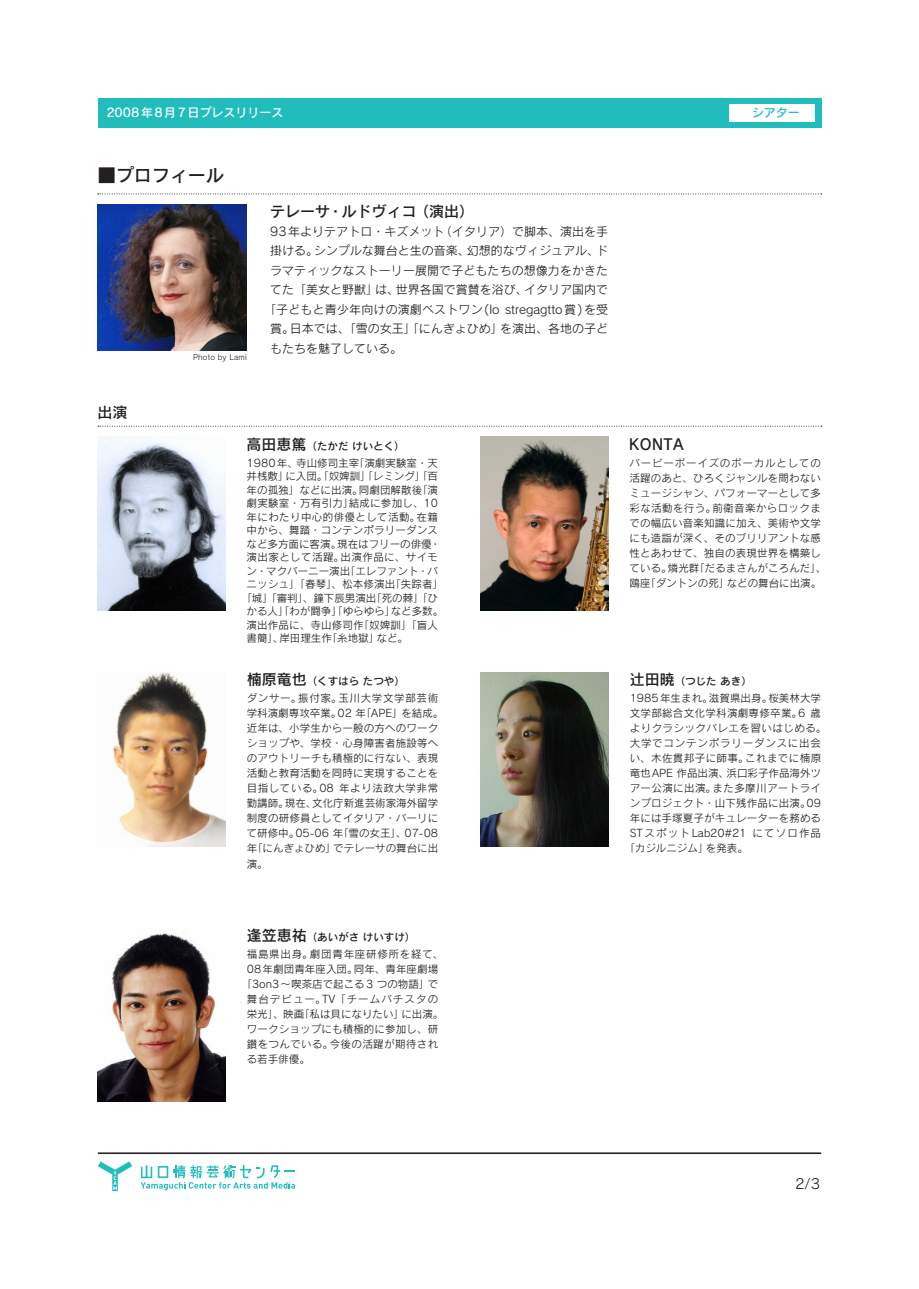
<style>
.page{position:relative;width:919px;height:1289px;background:#fff}
.page>*{position:absolute;margin:0;border:0;box-sizing:border-box;transform-origin:0 0}
.t1{font:18px "Rodin Pro DB";color:#231f20}
.t2{font:15px "Rodin Pro DB";color:#231f20}
.t3{font:13.8px "Rodin Pro M";color:#231f20}
.t4{font:12px "Rodin Pro M";color:#231f20}
.t5{font:12px "Rodin Pro DB";color:#fff}
.t6{font:12px "Rodin Pro DB";color:#21bdbd}
.t7{font:10.5px/15px "Rodin Pro M";letter-spacing:.015em;color:#231f20}
.t8{font:10.5px "Rodin Pro M";letter-spacing:.035em;color:#231f20}
.t9{font:10.5px "Rodin Pro DB";color:#231f20}
.t10{font:10.5px "Rodin Pro M";letter-spacing:.04em;color:#231f20}
.t11{font:10.5px "Rodin Pro M";letter-spacing:.105em;color:#231f20}
.t12{font:10.5px "Rodin Pro M";letter-spacing:.07em;color:#231f20}
.t13{font:10.5px "Rodin Pro M";letter-spacing:.1em;color:#231f20}
.t14{font:10.5px "Rodin Pro M";letter-spacing:.045em;color:#231f20}
.t15{font:10.5px "Rodin Pro M";letter-spacing:.075em;color:#231f20}
.t16{font:7.5px "Rodin Pro M";letter-spacing:.025em;color:#231f20}
.s1{font-size:15px}
</style>
<div class="page">
<svg style="left:98px;top:1161px;width:34px;height:30px"></svg>
<svg style="left:141px;top:1164px;width:154px;height:26px"></svg>
<div style="left:98px;top:98px;width:723px;height:30px;background:#21bdbd"></div>
<div style="left:729px;top:104px;width:85px;height:17px;background:#fff"></div>
<hr style="left:98px;top:1152px;width:723px;height:1px;background:#231f20">
<hr style="left:98px;top:1153px;width:723px;height:1px;background:#231f20">
<svg style="left:98px;top:193px;width:723px;height:1px"></svg>
<img style="left:97px;top:204px;width:150px;height:146px">
<img style="left:98px;top:436px;width:127px;height:175px">
<img style="left:113px;top:672px;width:112px;height:174px">
<img style="left:98px;top:932px;width:127px;height:169px">
<img style="left:480px;top:436px;width:128px;height:175px">
<img style="left:480px;top:672px;width:128px;height:174px">
<svg style="left:98px;top:426px;width:723px;height:1px"></svg>
<p class="t5" style="left:106px;top:105px;width:179px">2008年8月7日プレスリリース</p>
<p class="t6" style="left:751px;top:104px;width:49px">シアター</p>
<h1 class="t1" style="left:98px;top:163px;width:127px">■プロフィール</h1>
<h2 class="t2" style="left:97px;top:402px;width:31px">出演</h2>
<p class="t16" style="left:193px;top:352px;width:55px">Photo by Lamí</p>
<h2 class="t2" style="left:270px;top:202px;width:205px">テレーサ・ルドヴィコ （演出）</h2>
<p class="t4" style="left:270px;top:223px;width:339px">93年よりテアトロ・キズメット（イタリア）で脚本、演出を手</p>
<p class="t4" style="left:270px;top:243px;width:339px">掛ける。シンプルな舞台と生の音楽、幻想的なヴィジュアル、ド</p>
<p class="t4" style="left:270px;top:262px;width:339px">ラマティックなストーリー展開で子どもたちの想像力をかきた</p>
<p class="t4" style="left:270px;top:282px;width:339px">てた「美女と野獣」は、世界各国で賞賛を浴び、イタリア国内で</p>
<p class="t4" style="left:264px;top:301px;width:345px">「子どもと青少年向けの演劇ベストワン (lo stregagtto賞 )を受</p>
<p class="t4" style="left:270px;top:321px;width:339px">賞。日本では、「雪の女王」「にんぎょひめ」を演出、各地の子ど</p>
<p class="t4" style="left:270px;top:340px;width:133px">もたちを魅了している。</p>
<p class="t9" style="left:246px;top:439px;width:160px"><span class="s1">高田恵篤</span> （たかだ けいとく）</p>
<p class="t7" style="left:246px;top:455px;width:193px">1980年、寺山修司主宰「演劇実験室・天</p>
<p class="t7" style="left:246px;top:468px;width:193px">井桟敷」に入団。「奴婢訓」「レミング」「百</p>
<p class="t7" style="left:246px;top:482px;width:193px">年の孤独」などに出演。同劇団解散後「演</p>
<p class="t7" style="left:246px;top:495px;width:193px">劇実験室・万有引力」結成に参加し、10</p>
<p class="t8" style="left:246px;top:510px;width:193px">年にわたり中心的俳優として活動。在籍</p>
<p class="t7" style="left:246px;top:522px;width:193px">中から、舞踏・コンテンポラリーダンス</p>
<p class="t7" style="left:246px;top:536px;width:195px">など多方面に客演。現在はフリーの俳優・</p>
<p class="t10" style="left:246px;top:550px;width:193px">演出家として活躍。出演作品に、サイモ</p>
<p class="t7" style="left:246px;top:563px;width:193px">ン・マクバーニー演出「エレファント・バ</p>
<p class="t7" style="left:246px;top:576px;width:198px">ニッシュ」「春琴」、松本修演出「失踪者」</p>
<p class="t7" style="left:241px;top:590px;width:198px">「城」「審判」、鐘下辰男演出「死の棘」「ひ</p>
<p class="t7" style="left:246px;top:603px;width:198px">かる人」「わが闘争」「ゆらゆら」など多数。</p>
<p class="t7" style="left:246px;top:617px;width:193px">演出作品に、寺山修司作「奴婢訓」「盲人</p>
<p class="t7" style="left:246px;top:630px;width:163px">書簡」、岸田理生作「糸地獄」など。</p>
<p class="t9" style="left:247px;top:674px;width:160px"><span class="s1">楠原竜也</span> （くすはら たつや）</p>
<p class="t7" style="left:247px;top:690px;width:198px">ダンサー。振付家。玉川大学文学部芸術学科演劇専攻卒業。02 年「APE」を結成。近年は、小学生から一般の方へのワークショップや、学校・心身障害者施設等へのアウトリーチも積極的に行ない、表現活動と教育活動を同時に実現することを目指している。08 年より法政大学非常勤講師。現在、文化庁新進芸術家海外留学制度の研修員としてイタリア・バーリにて研修中。05-06 年「雪の女王」、07-08年「にんぎょひめ」でテレーサの舞台に出演。</p>
<h2 class="t2" style="left:629px;top:434px;width:56px">KONTA</h2>
<p class="t7" style="left:629px;top:455px;width:198px">バービーボーイズのボーカルとしての活躍のあと、ひろくジャンルを問わないミュージシャン、パフォーマーとして多彩な活動を行う。前衛音楽からロックまでの幅広い音楽知識に加え、美術や文学にも造詣が深く、そのブリリアントな感性とあわせて、独自の表現世界を構築している。燐光群「だるまさんがころんだ」、鴎座「ダントンの死」などの舞台に出演。</p>
<p class="t9" style="left:629px;top:674px;width:124px"><span class="s1">辻田暁</span> （つじた あき）</p>
<p class="t7" style="left:629px;top:690px;width:193px">1985年生まれ。滋賀県出身。桜美林大学</p>
<p class="t7" style="left:629px;top:705px;width:193px">文学部総合文化学科演劇専修卒業。6 歳</p>
<p class="t14" style="left:629px;top:721px;width:198px">よりクラシックバレエを習いはじめる。</p>
<p class="t15" style="left:629px;top:736px;width:193px">大学でコンテンポラリーダンスに出会</p>
<p class="t10" style="left:629px;top:751px;width:193px">い、木佐貫邦子に師事。これまでに楠原</p>
<p class="t7" style="left:629px;top:765px;width:193px">竜也APE 作品出演、浜口彩子作品海外ツ</p>
<p class="t8" style="left:629px;top:781px;width:193px">アー公演に出演。また多摩川アートライ</p>
<p class="t7" style="left:629px;top:795px;width:193px">ンプロジェクト・山下残作品に出演。09</p>
<p class="t7" style="left:629px;top:810px;width:193px">年には手塚夏子がキュレーターを務める</p>
<p class="t11" style="left:629px;top:826px;width:193px">STスポットLab20#21 にてソロ作品</p>
<p class="t7" style="left:624px;top:840px;width:125px">「カジルニジム」を発表。</p>
<p class="t9" style="left:247px;top:929px;width:170px"><span class="s1">逢笠恵祐</span> （あいがさ けいすけ）</p>
<p class="t12" style="left:247px;top:946px;width:198px">福島県出身。劇団青年座研修所を経て、</p>
<p class="t7" style="left:247px;top:960px;width:193px">08年劇団青年座入団。同年、青年座劇場</p>
<p class="t7" style="left:241px;top:975px;width:198px">「3on3～喫茶店で起こる3 つの物語」で</p>
<p class="t13" style="left:247px;top:991px;width:193px">舞台デビュー。TV「チームバチスタの</p>
<p class="t7" style="left:247px;top:1005px;width:198px">栄光」、映画「私は貝になりたい」に出演。</p>
<p class="t7" style="left:247px;top:1020px;width:193px">ワークショップにも積極的に参加し、研</p>
<p class="t8" style="left:247px;top:1036px;width:193px">鑚をつんでいる。今後の活躍が期待され</p>
<p class="t7" style="left:247px;top:1050px;width:64px">る若手俳優。</p>
<h3 class="t3" style="left:795px;top:1174px;width:27px">2/3</h3>
</div>
